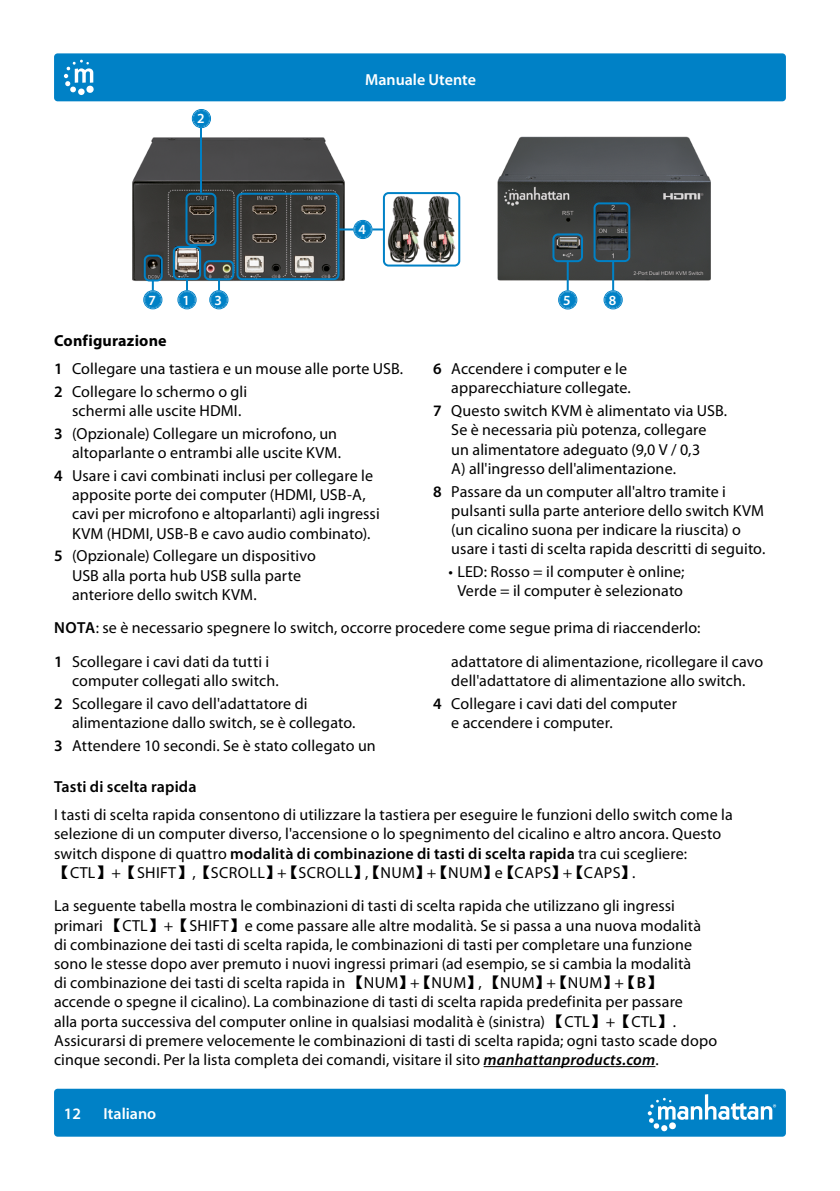
<style>
.page{position:relative;width:840px;height:1191px;background:#fff}
.page>*{position:absolute;margin:0;border:0;box-sizing:border-box;transform-origin:0 0}
.t1{font:16px/19.2px "Myriad Pro";letter-spacing:.01em;color:#000}
.t2{font:600 16px "Myriad Pro";color:#fff}
.t3{font:600 16px "Myriad Pro";letter-spacing:.01em;color:#000}
.t4{font:600 14px "Myriad Pro";color:#fff}
.s1{font-weight:700}
.s2{font-weight:600}
.s3{font-family:"Sim Sun"}
.s4{font-weight:600;font-style:italic}
</style>
<div class="page">
<div style="left:54px;top:1088px;width:731px;height:48px;background:#0081c6;border-radius:4px"></div>
<div style="left:54px;top:53px;width:731px;height:48px;background:#0081c6;border-radius:4px"></div>
<svg style="left:647px;top:1094px;width:128px;height:35px"></svg>
<div style="left:78px;top:88px;width:7px;height:7px;background:#fff;border-radius:50%"></div>
<svg style="left:64px;top:60px;width:30px;height:33px"></svg>
<hr style="left:483px;top:1066px;width:172px;height:1px;background:#000">
<img style="left:132px;top:137px;width:213px;height:144px">
<img style="left:387px;top:196px;width:69px;height:67px">
<div style="left:383px;top:192px;width:77px;height:74px;border:2px solid #0081c6;border-radius:5px"></div>
<div style="left:236px;top:193px;width:103px;height:87px;border:2px solid #0081c6;border-radius:5px"></div>
<hr style="left:339px;top:228px;width:44px;height:2px;background:#0081c6">
<div style="left:354px;top:221px;width:17px;height:17px;background:#0081c6;border-radius:50%"></div>
<div style="left:353px;top:220px;width:19px;height:19px;border:2px solid #fff;border-radius:50%"></div>
<div style="left:353px;top:220px;width:19px;height:19px;border:1px solid #0081c6;border-radius:50%"></div>
<div style="left:354px;top:221px;width:17px;height:17px;border:1px solid #0081c6;border-radius:50%"></div>
<div style="left:185px;top:193px;width:31px;height:53px;border:2px solid #0081c6;border-radius:5px"></div>
<div style="left:173px;top:246px;width:28px;height:34px;border:2px solid #0081c6;border-radius:5px"></div>
<hr style="left:200px;top:119px;width:2px;height:74px;background:#0081c6">
<div style="left:193px;top:110px;width:17px;height:17px;background:#0081c6;border-radius:50%"></div>
<div style="left:192px;top:109px;width:19px;height:19px;border:2px solid #fff;border-radius:50%"></div>
<div style="left:192px;top:109px;width:19px;height:19px;border:1px solid #0081c6;border-radius:50%"></div>
<div style="left:193px;top:110px;width:16px;height:17px;border:1px solid #0081c6;border-radius:50%"></div>
<hr style="left:186px;top:278px;width:2px;height:22px;background:#0081c6">
<div style="left:178px;top:291px;width:17px;height:17px;background:#0081c6;border-radius:50%"></div>
<div style="left:177px;top:290px;width:19px;height:19px;border:2px solid #fff;border-radius:50%"></div>
<div style="left:177px;top:290px;width:19px;height:19px;border:1px solid #0081c6;border-radius:50%"></div>
<div style="left:179px;top:291px;width:16px;height:17px;border:1px solid #0081c6;border-radius:50%"></div>
<svg style="left:218px;top:280px;width:2px;height:10px"></svg>
<div style="left:210px;top:291px;width:17px;height:17px;background:#0081c6;border-radius:50%"></div>
<div style="left:209px;top:290px;width:19px;height:19px;border:2px solid #fff;border-radius:50%"></div>
<div style="left:209px;top:290px;width:19px;height:19px;border:1px solid #0081c6;border-radius:50%"></div>
<div style="left:210px;top:291px;width:17px;height:17px;border:1px solid #0081c6;border-radius:50%"></div>
<div style="left:204px;top:260px;width:30px;height:20px;border:2px solid #0081c6;border-radius:5px"></div>
<div style="left:144px;top:255px;width:19px;height:26px;border:2px solid #0081c6;border-radius:5px"></div>
<hr style="left:152px;top:280px;width:2px;height:21px;background:#0081c6">
<div style="left:144px;top:291px;width:17px;height:17px;background:#0081c6;border-radius:50%"></div>
<div style="left:143px;top:290px;width:19px;height:19px;border:2px solid #fff;border-radius:50%"></div>
<div style="left:143px;top:290px;width:19px;height:19px;border:1px solid #0081c6;border-radius:50%"></div>
<div style="left:144px;top:291px;width:17px;height:17px;border:1px solid #0081c6;border-radius:50%"></div>
<img style="left:497px;top:136px;width:213px;height:145px">
<hr style="left:566px;top:261px;width:2px;height:38px;background:#0081c6">
<div style="left:559px;top:291px;width:17px;height:17px;background:#0081c6;border-radius:50%"></div>
<div style="left:558px;top:290px;width:18px;height:19px;border:2px solid #fff;border-radius:50%"></div>
<div style="left:558px;top:290px;width:18px;height:19px;border:1px solid #0081c6;border-radius:50%"></div>
<div style="left:559px;top:292px;width:16px;height:16px;border:1px solid #0081c6;border-radius:50%"></div>
<div style="left:552px;top:233px;width:30px;height:29px;border:2px solid #0081c6;border-radius:5px"></div>
<hr style="left:611px;top:261px;width:2px;height:38px;background:#0081c6">
<div style="left:604px;top:291px;width:17px;height:17px;background:#0081c6;border-radius:50%"></div>
<div style="left:603px;top:290px;width:19px;height:19px;border:2px solid #fff;border-radius:50%"></div>
<div style="left:603px;top:290px;width:19px;height:19px;border:1px solid #0081c6;border-radius:50%"></div>
<div style="left:604px;top:291px;width:17px;height:17px;border:1px solid #0081c6;border-radius:50%"></div>
<div style="left:593px;top:202px;width:37px;height:60px;border:2px solid #0081c6;border-radius:5px"></div>
<p class="t4" style="left:197px;top:110px;width:9px">2</p>
<p class="t2" style="left:365px;top:69px;width:112px">Manuale Utente</p>
<p class="t4" style="left:358px;top:221px;width:9px">4</p>
<p class="t4" style="left:148px;top:291px;width:9px">7</p>
<p class="t4" style="left:182px;top:291px;width:9px">1</p>
<p class="t4" style="left:214px;top:291px;width:9px">3</p>
<p class="t4" style="left:563px;top:291px;width:9px">5</p>
<p class="t4" style="left:608px;top:291px;width:9px">8</p>
<p class="t1" style="left:54px;top:326px;width:350px;line-height:28.2px"><span class="s1">Configurazione<br></span><span class="s2">1</span> Collegare una tastiera e un mouse alle porte USB.</p>
<p class="t1" style="left:72px;top:382px;width:176px;text-indent:-18px"><span class="s2">2</span> Collegare lo schermo o gli schermi alle uscite HDMI.</p>
<p class="t1" style="left:54px;top:424px;width:288px;text-align:right"><span class="s2">3</span> (Opzionale) Collegare un microfono, un altoparlante o entrambi alle uscite KVM.</p>
<p class="t1" style="left:72px;top:466px;width:309px;text-indent:-18px"><span class="s2">4</span> Usare i cavi combinati inclusi per collegare le apposite porte dei computer (HDMI, USB-A, cavi per microfono e altoparlanti) agli ingressi KVM (HDMI, USB-B e cavo audio combinato).</p>
<p class="t1" style="left:72px;top:546px;width:245px;text-indent:-18px"><span class="s2">5</span> (Opzionale) Collegare un dispositivo<br>USB alla porta hub USB sulla parte anteriore dello switch KVM.</p>
<p class="t1" style="left:433px;top:359px;width:199px;text-align:right"><span class="s2">6</span> Accendere i computer e le apparecchiature collegate.</p>
<p class="t1" style="left:451px;top:401px;width:277px;text-indent:-18px"><span class="s2">7</span> Questo switch KVM è alimentato via USB.<br>Se è necessaria più potenza, collegare un alimentatore adeguato (9,0 V / 0,3<br>A) all'ingresso dell'alimentazione.</p>
<p class="t1" style="left:451px;top:481px;width:315px;text-indent:-18px"><span class="s2">8</span> Passare da un computer all'altro tramite i pulsanti sulla parte anteriore dello switch KVM (un cicalino suona per indicare la riuscita) o usare i tasti di scelta rapida descritti di seguito.</p>
<p class="t1" style="left:448px;top:562px;width:237px;text-align:center">• LED: Rosso = il computer è online;<br>Verde = il computer è selezionato</p>
<p class="t1" style="left:54px;top:611px;width:647px;line-height:33.6px"><span class="s2">NOTA</span>: se è necessario spegnere lo switch, occorre procedere come segue prima di riaccenderlo:<br><span class="s2">1</span> Scollegare i cavi dati da tutti i</p>
<p class="t1" style="left:54px;top:669px;width:255px;line-height:22.8px;text-indent:18px">computer collegati allo switch.<br><span class="s2">2</span> Scollegare il cavo dell'adattatore di</p>
<p class="t1" style="left:54px;top:711px;width:323px;line-height:22.8px;text-align:center">alimentazione dallo switch, se è collegato.<br><span class="s2">3</span> Attendere 10 secondi. Se è stato collegato un</p>
<p class="t1" style="left:451px;top:652px;width:313px">adattatore di alimentazione, ricollegare il cavo dell'adattatore di alimentazione allo switch.</p>
<p class="t1" style="left:451px;top:694px;width:227px;text-indent:-18px"><span class="s2">4</span> Collegare i cavi dati del computer e accendere i computer.</p>
<p class="t3" style="left:54px;top:776px;width:144px">Tasti di scelta rapida</p>
<p class="t1" style="left:54px;top:805px;width:680px">I tasti di scelta rapida consentono di utilizzare la tastiera per eseguire le funzioni dello switch come la selezione di un computer diverso, l'accensione o lo spegnimento del cicalino e altro ancora. Questo switch dispone di quattro <span class="s2">modalità di combinazione di tasti di scelta rapida</span> tra cui scegliere:<br><span class="s3">【</span>CTL<span class="s3">】</span>+<span class="s3">【</span>SHIFT<span class="s3">】</span>,<span class="s3">【</span>SCROLL<span class="s3">】</span>+<span class="s3">【</span>SCROLL<span class="s3">】</span>,<span class="s3">【</span>NUM<span class="s3">】</span>+<span class="s3">【</span>NUM<span class="s3">】</span>e<span class="s3">【</span>CAPS<span class="s3">】</span>+<span class="s3">【</span>CAPS<span class="s3">】</span>.</p>
<p class="t1" style="left:54px;top:896px;width:664px">La seguente tabella mostra le combinazioni di tasti di scelta rapida che utilizzano gli ingressi primari <span class="s3">【</span>CTL<span class="s3">】</span>+<span class="s3">【</span>SHIFT<span class="s3">】</span>e come passare alle altre modalità. Se si passa a una nuova modalità di combinazione dei tasti di scelta rapida, le combinazioni di tasti per completare una funzione sono le stesse dopo aver premuto i nuovi ingressi primari (ad esempio, se si cambia la modalità<br>di combinazione dei tasti di scelta rapida in <span class="s3">【</span>NUM<span class="s3">】</span>+<span class="s3">【</span>NUM<span class="s3">】</span>, <span class="s3">【</span>NUM<span class="s3">】</span>+<span class="s3">【</span>NUM<span class="s3">】</span>+<span class="s3">【</span><span class="s2">B</span><span class="s3">】</span>accende o spegne il cicalino). La combinazione di tasti di scelta rapida predefinita per passare<br>alla porta successiva del computer online in qualsiasi modalità è (sinistra) <span class="s3">【</span>CTL<span class="s3">】</span>+<span class="s3">【</span>CTL<span class="s3">】</span>.<br>Assicurarsi di premere velocemente le combinazioni di tasti di scelta rapida; ogni tasto scade dopo cinque secondi. Per la lista completa dei comandi, visitare il sito <span class="s4">manhattanproducts.com</span>.</p>
<p class="t2" style="left:64px;top:1103px;width:19px">12</p>
<p class="t2" style="left:103px;top:1103px;width:54px">Italiano</p>
</div>
